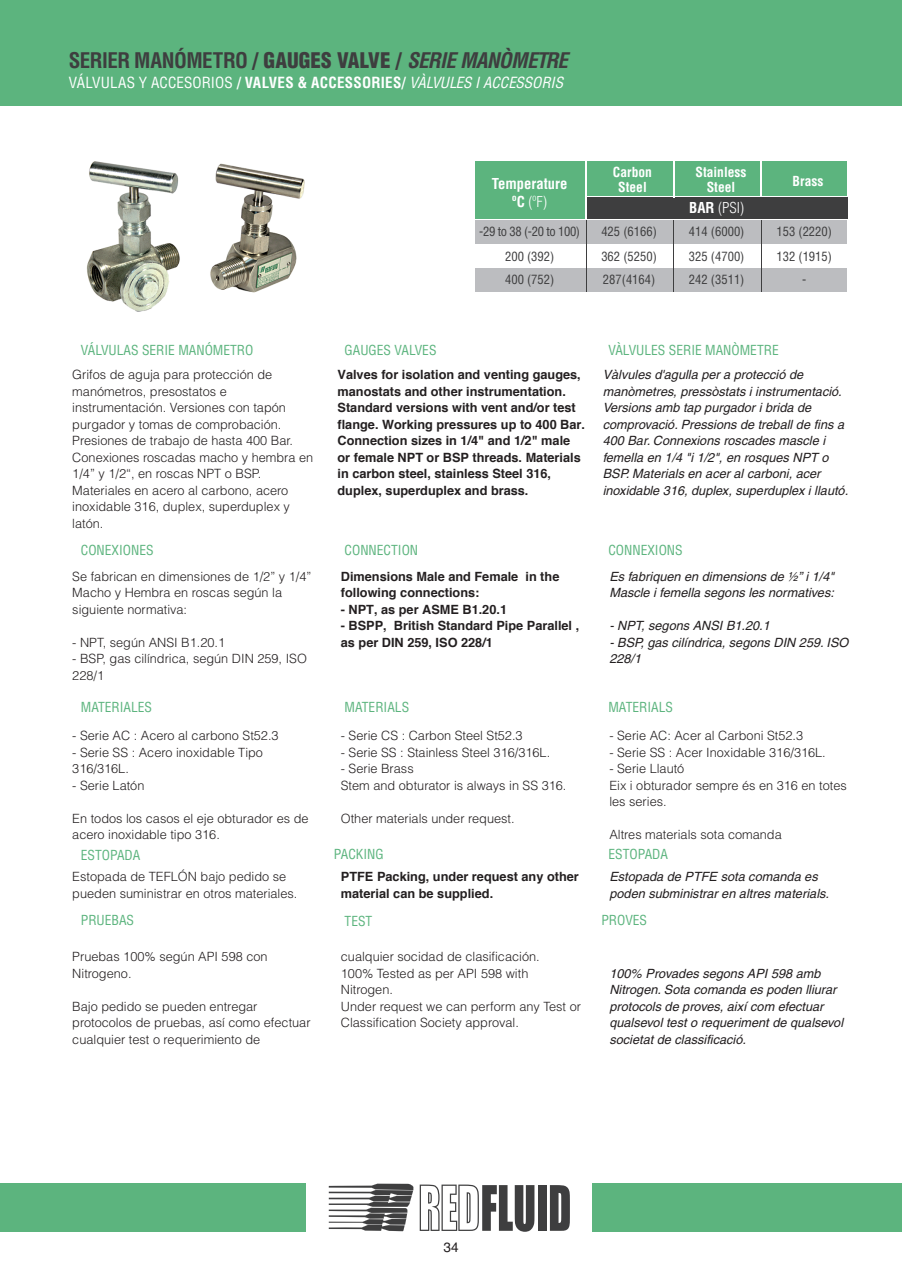
<style>
.page{position:relative;width:902px;height:1272px;background:#fff}
.page>*{position:absolute;margin:0;border:0;box-sizing:border-box;transform-origin:0 0}
.t1{font:700 condensed 21px "Helvetica LT Std";letter-spacing:-.025em;color:#3e3e3f}
.t2{font:700 condensed 15px "Helvetica LT Std";letter-spacing:.015em;color:#fff}
.t3{font:700 condensed 14.7px/17.5px "Helvetica LT Std";color:#fff;text-align:center}
.t4{font:300 condensed 14.7px "Helvetica LT Std";color:#fff}
.t5{font:condensed 13.5px "Helvetica LT Std";color:#5cb47e}
.t6{font:700 condensed 13.5px/15px "Helvetica LT Std";color:#fff;text-align:center}
.t7{font:13.5px "Helvetica";color:#231f20}
.t8{font:300 12.75px/16.5px "Helvetica";color:#231f20}
.t9{font:italic 12.75px/16.5px "Helvetica";color:#231f20}
.t10{font:700 12.75px/16.5px "Helvetica";color:#231f20}
.t11{font:condensed 12.6px "Helvetica LT Std";color:#3e3e3f}
.t12{font:condensed 12.6px "Helvetica LT Std";letter-spacing:-.03em;color:#3e3e3f}
.s1{font-weight:900}
.s2{font-style:italic}
.s3{font-weight:400}
.s4{font-weight:400;font-style:italic}
.s5{font-weight:300}
.s6{font-weight:700}
</style>
<div class="page">
<div style="left:0;top:0;width:901px;height:105px;background:#5cb47e"></div>
<div style="left:0;top:1183px;width:901px;height:48px;background:#5cb47e"></div>
<div style="left:306px;top:1169px;width:286px;height:98px;background:#fff"></div>
<svg style="left:419px;top:1184px;width:115px;height:47px"></svg>
<div style="left:537px;top:1184px;width:9px;height:46px;background:#3e3e3f"></div>
<svg style="left:550px;top:1185px;width:20px;height:45px"></svg>
<svg style="left:329px;top:1183px;width:84px;height:48px"></svg>
<img style="left:86px;top:161px;width:219px;height:151px">
<div style="left:584px;top:161px;width:263px;height:34px;background:#5cb47e"></div>
<div style="left:586px;top:197px;width:261px;height:22px;background:#3e3e3f"></div>
<div style="left:475px;top:220px;width:371px;height:24px;background:#bcbdc0"></div>
<div style="left:475px;top:268px;width:371px;height:24px;background:#bcbdc0"></div>
<hr style="left:673px;top:220px;width:1px;height:72px;background:#3e3e3f">
<hr style="left:585px;top:220px;width:1px;height:72px;background:#3e3e3f">
<hr style="left:760px;top:220px;width:1px;height:72px;background:#3e3e3f">
<div style="left:474px;top:161px;width:110px;height:58px;background:#5cb47e"></div>
<hr style="left:673px;top:160px;width:1px;height:37px;background:#fff">
<hr style="left:584px;top:161px;width:2px;height:59px;background:#fff">
<hr style="left:760px;top:161px;width:2px;height:36px;background:#fff">
<h1 class="t1" style="left:69px;top:48px;width:500px">SERIER MANÓMETRO <span class="s1">/ GAUGES VALVE /</span> <span class="s2">SERIE MANÒMETRE</span></h1>
<p class="t2" style="left:69px;top:73px;width:495px"><span class="s3">VÁLVULAS Y ACCESORIOS</span> / VALVES &amp; ACCESSORIES/ <span class="s4">VÀLVULES I ACCESSORIS</span></p>
<p class="t3" style="left:492px;top:175px;width:77px">Temperature ºC <span class="s5">(ºF)</span></p>
<p class="t6" style="left:613px;top:164px;width:41px">Carbon<br>Steel</p>
<p class="t6" style="left:695px;top:165px;width:53px">Stainless<br>Steel</p>
<p class="t6" style="left:792px;top:174px;width:32px">Brass</p>
<p class="t4" style="left:689px;top:199px;width:57px"><span class="s6">BAR</span> (PSI)</p>
<p class="t12" style="left:479px;top:223px;width:102px">-29 to 38 (-20 to 100)</p>
<p class="t11" style="left:688px;top:223px;width:57px">414 (6000)</p>
<p class="t11" style="left:688px;top:271px;width:57px">242 (3511)</p>
<p class="t11" style="left:601px;top:223px;width:57px">425 (6166)</p>
<p class="t11" style="left:603px;top:271px;width:54px">287(4164)</p>
<p class="t11" style="left:776px;top:223px;width:57px">153 (2220)</p>
<p class="t11" style="left:688px;top:248px;width:57px">325 (4700)</p>
<p class="t11" style="left:601px;top:248px;width:57px">362 (5250)</p>
<p class="t11" style="left:505px;top:248px;width:51px">200 (392)</p>
<p class="t11" style="left:776px;top:248px;width:57px">132 (1915)</p>
<p class="t11" style="left:505px;top:271px;width:51px">400 (752)</p>
<p class="t11" style="left:802px;top:271px;width:6px">-</p>
<p class="t5" style="left:81px;top:341px;width:174px">VÁLVULAS SERIE MANÓMETRO</p>
<p class="t5" style="left:344px;top:341px;width:93px">GAUGES VALVES</p>
<p class="t5" style="left:608px;top:341px;width:172px">VÀLVULES SERIE MANÒMETRE</p>
<p class="t8" style="left:72px;top:366px;width:242px">Grifos de aguja para protección de manómetros, presostatos e instrumentación. Versiones con tapón purgador y tomas de comprobación.<br>Presiones de trabajo de hasta 400 Bar.<br>Conexiones roscadas macho y hembra en<br>1/4” y 1/2“, en roscas NPT o BSP.<br>Materiales en acero al carbono, acero inoxidable 316, duplex, superduplex y latón.</p>
<p class="t10" style="left:337px;top:366px;width:249px">Valves for isolation and venting gauges, manostats and other instrumentation.<br>Standard versions with vent and/or test flange. Working pressures up to 400 Bar.<br>Connection sizes in 1/4" and 1/2" male or female NPT or BSP threads. Materials in carbon steel, stainless Steel 316, duplex, superduplex and brass.</p>
<p class="t9" style="left:602px;top:366px;width:247px">Vàlvules d'agulla per a protecció de manòmetres, pressòstats i instrumentació.<br>Versions amb tap purgador i brida de comprovació. Pressions de treball de fins a 400 Bar. Connexions roscades mascle i femella en 1/4 "i 1/2", en rosques NPT o BSP. Materials en acer al carboni, acer inoxidable 316, duplex, superduplex i llautó.</p>
<p class="t5" style="left:81px;top:541px;width:74px">CONEXIONES</p>
<p class="t5" style="left:344px;top:541px;width:75px">CONNECTION</p>
<p class="t8" style="left:72px;top:567px;width:240px">Se fabrican en dimensiones de 1/2” y 1/4”<br>Macho y Hembra en roscas según la siguiente normativa:</p>
<p class="t8" style="left:72px;top:633px;width:154px">- NPT, según ANSI B1.20.1</p>
<p class="t8" style="left:72px;top:650px;width:236px">- BSP, gas cilíndrica, según DIN 259, ISO<br>228/1</p>
<p class="t10" style="left:341px;top:567px;width:220px">Dimensions Male and Female in the following connections:</p>
<p class="t10" style="left:341px;top:600px;width:168px">- NPT, as per ASME B1.20.1</p>
<p class="t10" style="left:341px;top:617px;width:240px">- BSPP, British Standard Pipe Parallel , as per DIN 259, ISO 228/1</p>
<p class="t5" style="left:608px;top:541px;width:76px">CONNEXIONS</p>
<p class="t9" style="left:609px;top:568px;width:226px">Es fabriquen en dimensions de ½” i 1/4"<br>Mascle i femella segons les normatives:</p>
<p class="t9" style="left:609px;top:617px;width:162px">- NPT, segons ANSI B1.20.1</p>
<p class="t9" style="left:609px;top:633px;width:240px">- BSP, gas cilíndrica, segons DIN 259. ISO<br>228/1</p>
<p class="t5" style="left:81px;top:698px;width:73px">MATERIALES</p>
<p class="t5" style="left:344px;top:698px;width:66px">MATERIALS</p>
<p class="t5" style="left:608px;top:698px;width:66px">MATERIALS</p>
<p class="t8" style="left:72px;top:727px;width:208px">- Serie AC : Acero al carbono St52.3</p>
<p class="t8" style="left:72px;top:743px;width:192px">- Serie SS : Acero inoxidable Tipo<br>316/316L.</p>
<p class="t8" style="left:72px;top:776px;width:74px">- Serie Latón</p>
<p class="t8" style="left:72px;top:809px;width:238px">En todos los casos el eje obturador es de acero inoxidable tipo 316.</p>
<p class="t5" style="left:81px;top:847px;width:61px">ESTOPADA</p>
<p class="t8" style="left:341px;top:727px;width:183px">- Serie CS : Carbon Steel St52.3</p>
<p class="t8" style="left:341px;top:743px;width:211px">- Serie SS : Stainless Steel 316/316L.</p>
<p class="t8" style="left:341px;top:760px;width:227px">- Serie Brass<br>Stem and obturator is always in SS 316.</p>
<p class="t8" style="left:341px;top:809px;width:175px">Other materials under request.</p>
<p class="t8" style="left:609px;top:727px;width:195px">- Serie AC: Acer al Carboni St52.3</p>
<p class="t8" style="left:609px;top:743px;width:218px">- Serie SS : Acer Inoxidable 316/316L.</p>
<p class="t8" style="left:609px;top:760px;width:239px">- Serie Llautó<br>Eix i obturador sempre és en 316 en totes les series.</p>
<p class="t8" style="left:609px;top:826px;width:174px">Altres materials sota comanda</p>
<p class="t5" style="left:334px;top:845px;width:51px">PACKING</p>
<p class="t5" style="left:608px;top:845px;width:61px">ESTOPADA</p>
<p class="t8" style="left:72px;top:868px;width:226px">Estopada de TEFLÓN bajo pedido se pueden suministrar en otros materiales.</p>
<p class="t10" style="left:341px;top:868px;width:239px">PTFE Packing, under request any other material can be supplied.</p>
<p class="t9" style="left:609px;top:868px;width:221px">Estopada de PTFE sota comanda es poden subministrar en altres materials.</p>
<p class="t5" style="left:81px;top:911px;width:55px">PRUEBAS</p>
<p class="t5" style="left:344px;top:912px;width:29px">TEST</p>
<p class="t5" style="left:601px;top:911px;width:47px">PROVES</p>
<p class="t8" style="left:72px;top:948px;width:197px">Pruebas 100% según API 598 con<br>Nitrogeno.</p>
<p class="t8" style="left:72px;top:997px;width:240px">Bajo pedido se pueden entregar protocolos de pruebas, así como efectuar cualquier test o requerimiento de</p>
<p class="t8" style="left:341px;top:948px;width:241px">cualquier socidad de clasificación.<br>100% Tested as per API 598 with<br>Nitrogen.<br>Under request we can perform any Test or<br>Classification Society approval.</p>
<p class="t9" style="left:609px;top:965px;width:235px">100% Provades segons API 598 amb Nitrogen. Sota comanda es poden lliurar protocols de proves, així com efectuar qualsevol test o requeriment de qualsevol societat de classificació.</p>
<p class="t7" style="left:443px;top:1239px;width:17px">34</p>
</div>
